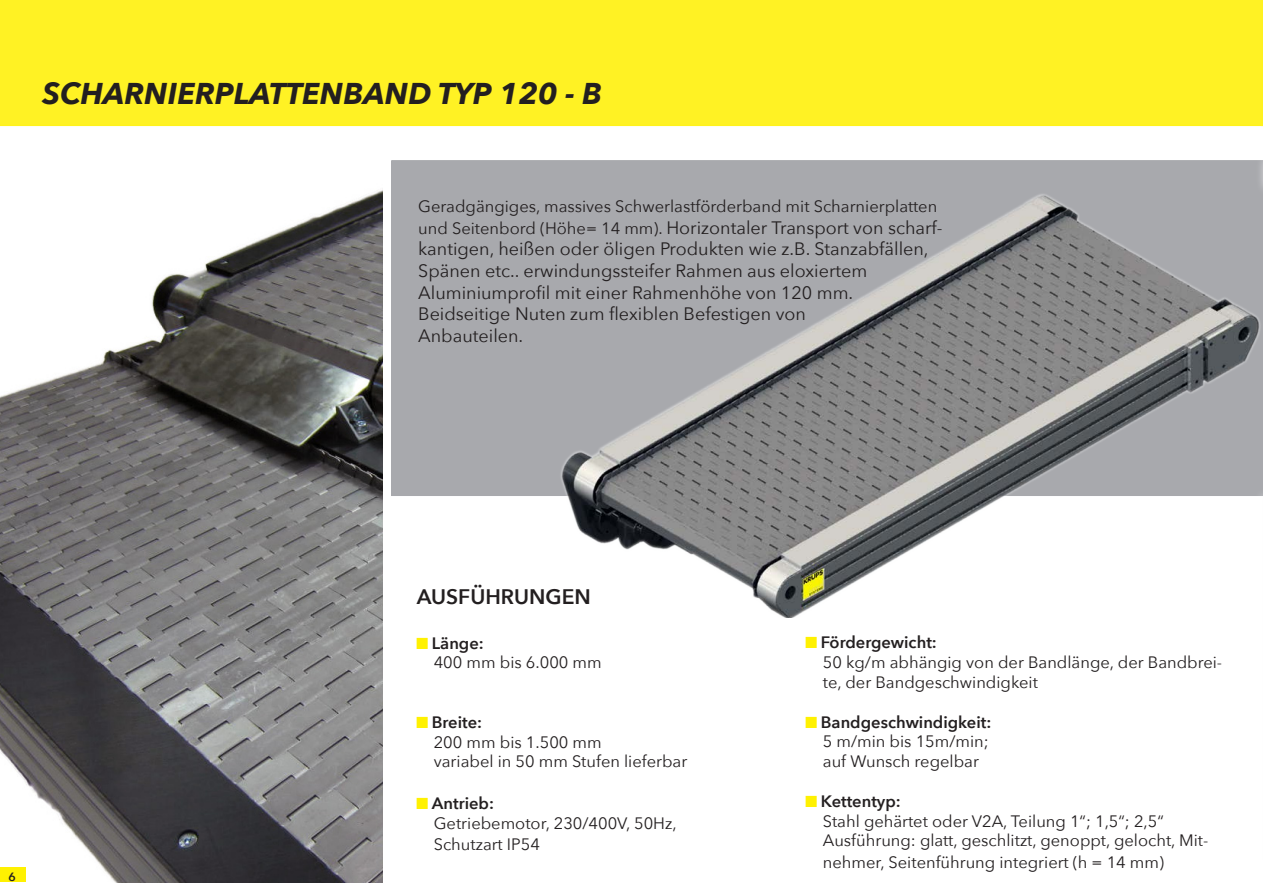
<style>
.page{position:relative;width:1263px;height:893px;background:#fff}
.page>*{position:absolute;margin:0;border:0;box-sizing:border-box;transform-origin:0 0}
.t1{font:italic 700 30px "Avenir Next";color:#231f20}
.t2{font:600 21px "Avenir Next";color:#231f20}
.t3{font:18px/21.6px "Avenir Next";color:#231f20}
.t4{font:16.5px/19.8px "Avenir Next";color:#231f20}
.t5{font:600 16.5px "Avenir Next";color:#231f20}
.t6{font:600 12px "Avenir Next";color:#231f20}
.s1{font-size:16.5px}
.s2{font-family:"Corporate S";font-weight:700;color:#fff101}
</style>
<div class="page">
<img style="left:0;top:190px;width:383px;height:693px">
<div style="left:0;top:0;width:1261px;height:126px;background:#fff224"></div>
<svg style="left:1261px;top:0;width:2px;height:126px"></svg>
<div style="left:391px;top:160px;width:864px;height:336px;background:#a8a9ad"></div>
<img style="left:514px;top:161px;width:749px;height:456px">
<div style="left:1255px;top:151px;width:8px;height:46px;background:#fff;opacity:.75"></div>
<div style="left:1253px;top:487px;width:10px;height:45px;background:#fff;opacity:.75"></div>
<svg style="left:1262px;top:496px;width:1px;height:121px"></svg>
<div style="left:0;top:867px;width:26px;height:14px;background:#fff101"></div>
<p class="t1" style="left:43px;top:68px;width:561px">SCHARNIERPLATTENBAND TYP 120 - B</p>
<p class="t4" style="left:418px;top:196px;width:520px">Geradgängiges, massives Schwerlastförderband mit Scharnierplatten</p>
<p class="t3" style="left:418px;top:216px;width:526px"><span class="s1">und Seitenbord (Höhe= 14 mm).</span> Horizontaler Transport von scharf&shy;kantigen, heißen oder öligen Produkten wie z.B. Stanzabfällen,<br>Spänen etc.. erwindungssteifer Rahmen aus eloxiertem</p>
<p class="t3" style="left:418px;top:281px;width:436px">Aluminiumprofil mit einer Rahmenhöhe von 120 mm.</p>
<p class="t3" style="left:418px;top:302px;width:389px">Beidseitige Nuten zum flexiblen Befestigen von</p>
<p class="t3" style="left:418px;top:324px;width:107px">Anbauteilen.</p>
<p class="t6" style="left:9px;top:866px;width:9px">6</p>
<p class="t2" style="left:417px;top:578px;width:176px">AUSFÜHRUNGEN</p>
<p class="t5" style="left:417px;top:629px;width:69px"><span class="s2">■</span> Länge:</p>
<p class="t4" style="left:434px;top:652px;width:170px">400 mm bis 6.000 mm</p>
<p class="t5" style="left:417px;top:708px;width:67px"><span class="s2">■</span> Breite:</p>
<p class="t4" style="left:434px;top:731px;width:170px">200 mm bis 1.500 mm</p>
<p class="t4" style="left:434px;top:751px;width:255px">variabel in 50 mm Stufen lieferbar</p>
<p class="t5" style="left:417px;top:789px;width:79px"><span class="s2">■</span> Antrieb:</p>
<p class="t4" style="left:434px;top:812px;width:244px">Getriebemotor, 230/400V, 50Hz,</p>
<p class="t4" style="left:434px;top:834px;width:108px">Schutzart IP54</p>
<p class="t5" style="left:806px;top:628px;width:133px"><span class="s2">■</span> Fördergewicht:</p>
<p class="t4" style="left:823px;top:652px;width:401px">50 kg/m abhängig von der Bandlänge, der Bandbrei&shy;te, der Bandgeschwindigkeit</p>
<p class="t5" style="left:806px;top:708px;width:187px"><span class="s2">■</span> Bandgeschwindigkeit:</p>
<p class="t4" style="left:823px;top:731px;width:167px">5 m/min bis 15m/min;</p>
<p class="t4" style="left:823px;top:751px;width:158px">auf Wunsch regelbar</p>
<p class="t5" style="left:806px;top:787px;width:96px"><span class="s2">■</span> Kettentyp:</p>
<p class="t4" style="left:823px;top:810px;width:342px">Stahl gehärtet oder V2A, Teilung 1“; 1,5“; 2,5“</p>
<p class="t4" style="left:823px;top:829px;width:387px;line-height:21.6px">Ausführung: glatt, geschlitzt, genoppt, gelocht, Mit&shy;nehmer, Seitenführung integriert (h = 14 mm)</p>
</div>
